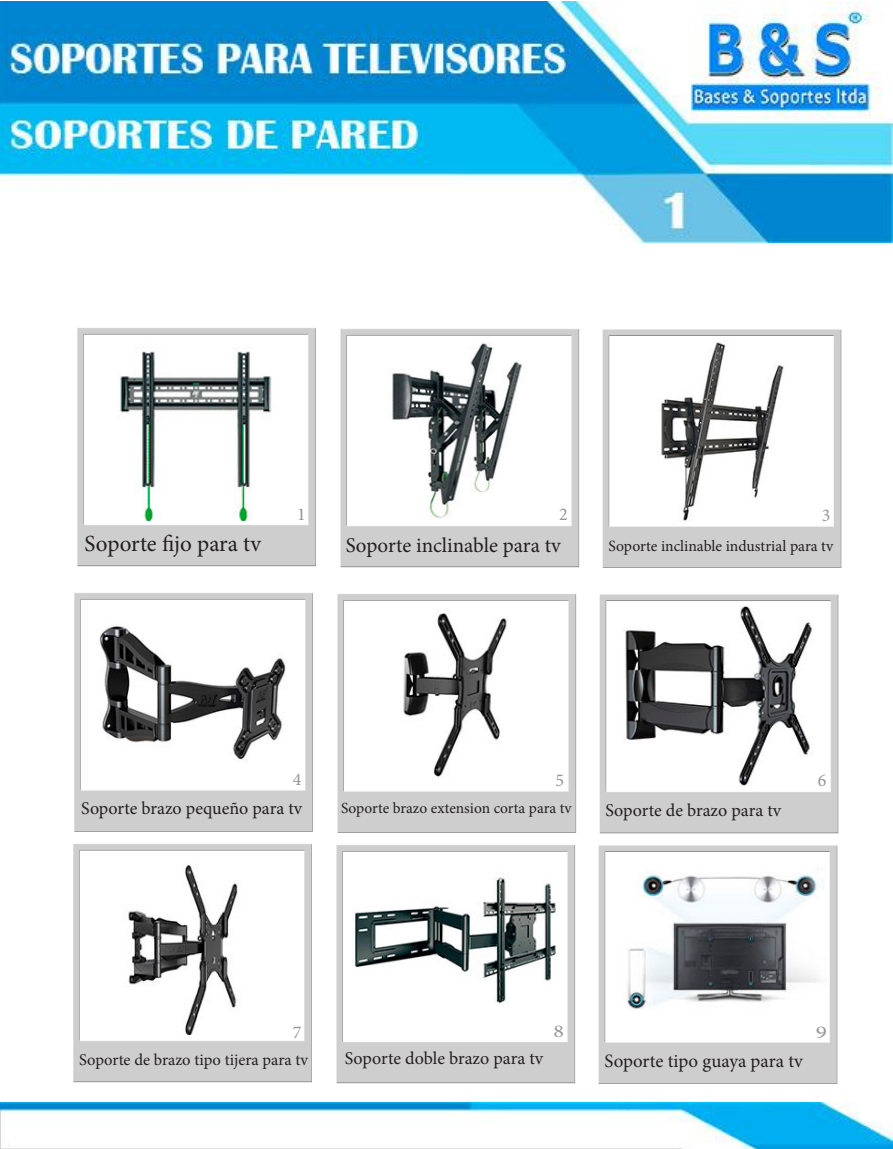
<style>
.page{position:relative;width:893px;height:1149px;background:#fff}
.page>*{position:absolute;margin:0;border:0;box-sizing:border-box;transform-origin:0 0}
.t1{font:23.1px "Minion Pro";letter-spacing:.005em;color:#231f20}
.t2{font:21px "Minion Pro";color:#231f20}
.t3{font:18.9px "Minion Pro";color:#231f20}
.t4{font:18px "Minion Pro";color:#231f20}
.t5{font:18px "Minion Pro";color:#939598}
.t6{font:18px "Minion Pro";color:#939598;scale:1.29 1}
.t7{font:18px "Minion Pro";color:#939598;scale:1.22 1}
.t8{font:18px "Minion Pro";color:#919396}
.t9{font:16.5px "Minion Pro";color:#231f20}
.t10{font:15.6px "Minion Pro";color:#231f20}
.t11{font:15.45px "Minion Pro";color:#231f20}
</style>
<div class="page">
<img style="left:73px;top:844px;width:765px;height:240px">
<img style="left:612px;top:866px;width:214px;height:152px">
<img style="left:353px;top:864px;width:205px;height:167px">
<img style="left:74px;top:593px;width:765px;height:241px">
<img style="left:100px;top:600px;width:186px;height:183px">
<img style="left:614px;top:605px;width:207px;height:181px">
<img style="left:350px;top:608px;width:211px;height:170px">
<img style="left:85px;top:863px;width:215px;height:171px">
<img style="left:77px;top:328px;width:765px;height:240px">
<img style="left:357px;top:342px;width:200px;height:177px">
<img style="left:118px;top:340px;width:158px;height:180px">
<img style="left:657px;top:341px;width:130px;height:180px">
<img style="left:0;top:1px;width:893px;height:242px">
<img style="left:0;top:1102px;width:892px;height:46px">
<p class="t1" style="left:85px;top:527px;width:178px">Soporte fijo para tv</p>
<p class="t8" style="left:297px;top:502px;width:10px">1</p>
<p class="t5" style="left:559px;top:502px;width:10px">2</p>
<p class="t5" style="left:822px;top:503px;width:10px">3</p>
<p class="t2" style="left:346px;top:530px;width:217px">Soporte inclinable para tv</p>
<p class="t10" style="left:608px;top:535px;width:226px">Soporte inclinable industrial para tv</p>
<p class="t5" style="left:293px;top:767px;width:10px">4</p>
<p class="t5" style="left:555px;top:768px;width:10px">5</p>
<p class="t5" style="left:818px;top:768px;width:10px">6</p>
<p class="t4" style="left:81px;top:795px;width:223px">Soporte brazo pequeño para tv</p>
<p class="t11" style="left:341px;top:797px;width:232px">Soporte brazo extension corta para tv</p>
<p class="t4" style="left:605px;top:798px;width:177px">Soporte de brazo para tv</p>
<p class="t5" style="left:293px;top:1019px;width:10px">7</p>
<p class="t9" style="left:79px;top:1048px;width:231px">Soporte de brazo tipo tijera para tv</p>
<p class="t4" style="left:345px;top:1045px;width:200px">Soporte doble brazo para tv</p>
<p class="t7" style="left:554px;top:1018px;width:10px">8</p>
<p class="t3" style="left:604px;top:1047px;width:200px">Soporte tipo guaya para tv</p>
<p class="t6" style="left:816px;top:1019px;width:10px">9</p>
</div>
